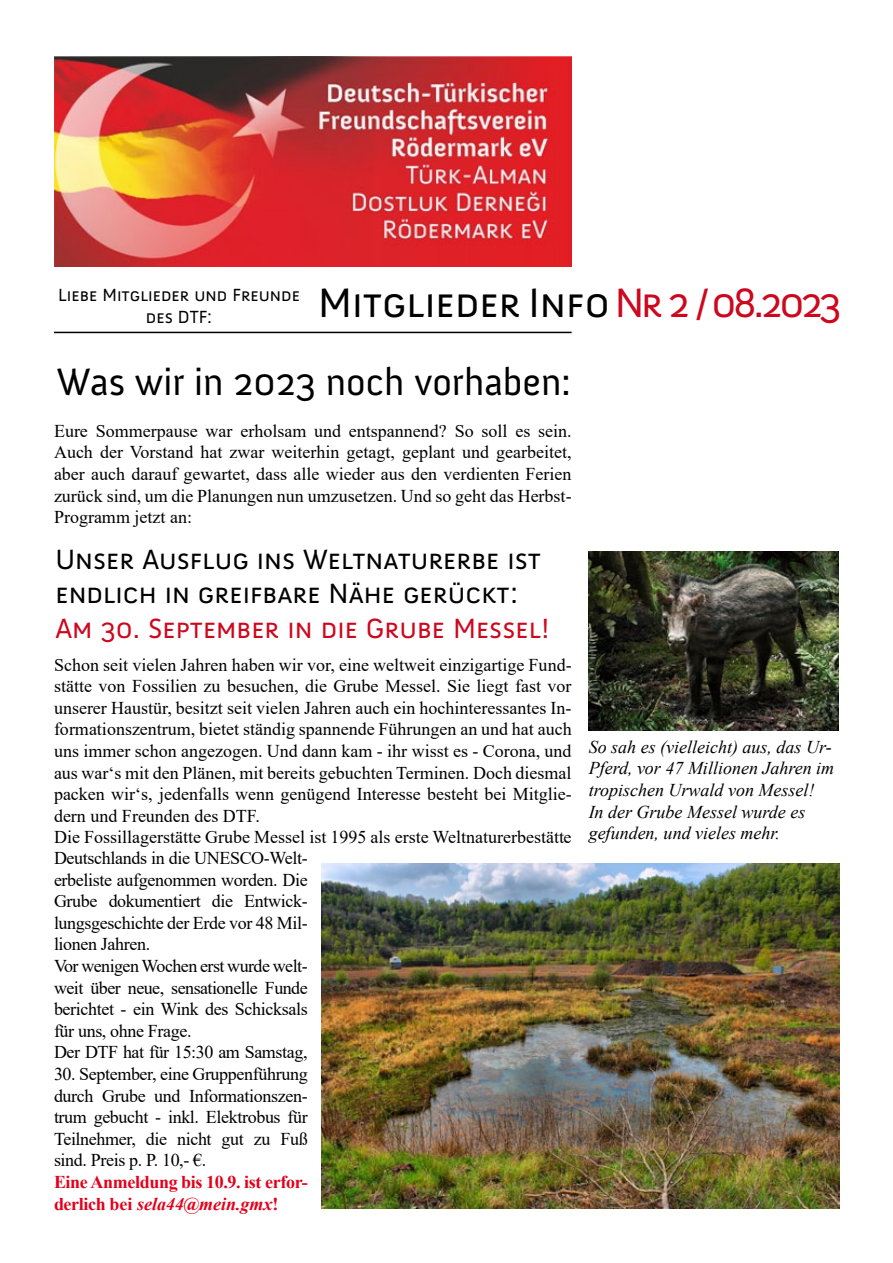
<style>
.page{position:relative;width:893px;height:1263px;background:#fff}
.page>*{position:absolute;margin:0;border:0;box-sizing:border-box;transform-origin:0 0}
.t1{font:42px "Anivers SC";color:#000}
.t2{font:39px "Anivers";color:#000}
.t3{font:28.5px/34.2px "Anivers SC";color:#000}
.t4{font:28.5px "Anivers SC";color:#cd071e}
.t5{font:18px/21.6px "Times New Roman";color:#000;text-align:justify}
.t6{font:18px/21.6px "Times New Roman";letter-spacing:-.02em;color:#000}
.t7{font:italic 18px/21.6px "Times New Roman";color:#000}
.t8{font:700 18px/21.6px "Times New Roman";letter-spacing:-.02em;color:#e2001a}
.t9{font:18px/21.6px "Anivers SC";color:#000;text-align:center}
.s1{color:#cd071e}
.s2{font-style:italic}
</style>
<div class="page">
<img style="left:54px;top:56px;width:518px;height:211px">
<hr style="left:54px;top:332px;width:518px;height:1px;background:#000">
<img style="left:321px;top:863px;width:519px;height:346px">
<img style="left:589px;top:551px;width:250px;height:180px">
<p class="t9" style="left:58px;top:285px;width:243px">Liebe Mitglieder und Freunde des DTF:</p>
<h1 class="t1" style="left:318px;top:280px;width:525px">Mitglieder Info <span class="s1">Nr 2 / 08.2023</span></h1>
<h2 class="t2" style="left:57px;top:361px;width:516px">Was wir in 2023 noch vorhaben:</h2>
<p class="t5" style="left:54px;top:419px;width:519px">Eure Sommerpause war erholsam und entspannend? So soll es sein.<br>Auch der Vorstand hat zwar weiterhin getagt, geplant und gearbeitet, aber auch darauf gewartet, dass alle wieder aus den verdienten Ferien zurück sind, um die Planungen nun umzusetzen. Und so geht das Herbst-Programm jetzt an:</p>
<h3 class="t3" style="left:56px;top:543px;width:487px">Unser Ausflug ins Weltnaturerbe ist endlich in greifbare Nähe gerückt:</h3>
<h3 class="t4" style="left:56px;top:613px;width:496px">Am 30. September in die Grube Messel!</h3>
<p class="t5" style="left:54px;top:653px;width:519px;text-align:left">Schon seit vielen Jahren haben wir vor, eine weltweit einzigartige Fund&shy;stätte von Fossilien zu besuchen, die Grube Messel. Sie liegt fast vor unserer Haustür, besitzt seit vielen Jahren auch ein hochinteressantes In&shy;formationszentrum, bietet ständig spannende Führungen an und hat auch uns immer schon angezogen. Und dann kam - ihr wisst es - Corona, und aus war‘s mit den Plänen, mit bereits gebuchten Terminen. Doch diesmal packen wir‘s, jedenfalls wenn genügend Interesse besteht bei Mitglie&shy;dern und Freunden des DTF.<br>Die Fossillagerstätte Grube Messel ist 1995 als erste Weltnaturerbestätte</p>
<p class="t6" style="left:54px;top:847px;width:255px">Deutschlands in die UNESCO-Welt&shy;erbeliste aufgenommen worden. Die<br>Grube dokumentiert die Entwick&shy;lungsgeschichte der Erde vor 48 Mil&shy;lionen Jahren.<br>Vor wenigen Wochen erst wurde welt&shy;weit über neue, sensationelle Funde berichtet - ein Wink des Schicksals für uns, ohne Frage.<br>Der DTF hat für 15:30 am Samstag,</p>
<p class="t5" style="left:54px;top:1063px;width:255px">30. September, eine Gruppenführung durch Grube und Informationszen&shy;trum gebucht - inkl. Elektrobus für Teilnehmer, die nicht gut zu Fuß sind. Preis p. P. 10,- €.</p>
<p class="t8" style="left:54px;top:1171px;width:255px">Eine Anmeldung bis 10.9. ist erfor&shy;derlich bei <span class="s2">sela44@mein.gmx</span>!</p>
<p class="t7" style="left:589px;top:735px;width:247px">So sah es (vielleicht) aus, das Ur-<br>Pferd, vor 47 Millionen Jahren im tropischen Urwald von Messel!<br>In der Grube Messel wurde es gefunden, und vieles mehr.</p>
</div>
